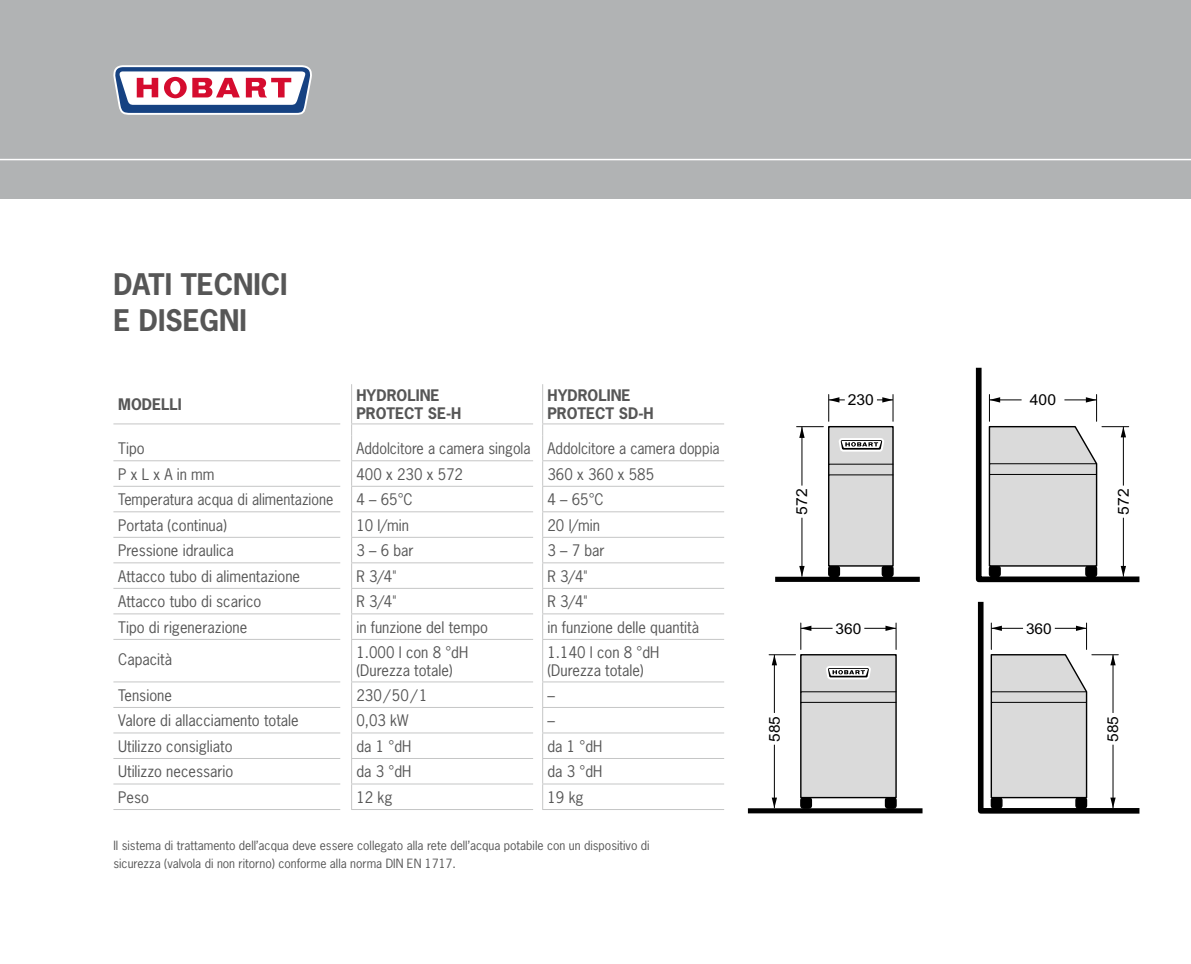
<style>
.page{position:relative;width:1191px;height:964px;background:#fff}
.page>*{position:absolute;margin:0;border:0;box-sizing:border-box;transform-origin:0 0}
.t1{font:700 28px/36px "News Gothic";color:#565656}
.t2{font:15.2px "Arial";color:#000;scale:1.04 1}
.t3{font:15px/18px "News Gothic";color:#565656}
.t4{font:15px "News Gothic";color:#565656;scale:.95 1}
.t5{font:700 15px/18px "News Gothic";color:#565656}
.t6{font:15px "Arial";color:#000;scale:1.04 1}
.t7{font:12px/18px "News Gothic";color:#565656}
</style>
<div class="page">
<hr style="left:774px;top:745px;width:1px;height:63px;background:#000">
<svg style="left:771px;top:797px;width:6px;height:11px"></svg>
<hr style="left:774px;top:655px;width:1px;height:58px;background:#000">
<hr style="left:864px;top:628px;width:32px;height:1px;background:#000">
<svg style="left:885px;top:623px;width:11px;height:26px"></svg>
<hr style="left:801px;top:628px;width:31px;height:1px;background:#000">
<svg style="left:769px;top:623px;width:42px;height:42px"></svg>
<div style="left:885px;top:797px;width:11px;height:11px;background:#000;border-radius:3px"></div>
<div style="left:885px;top:797px;width:11px;height:12px;border:1px solid #000;border-radius:3px"></div>
<div style="left:801px;top:797px;width:10px;height:11px;background:#000;border-radius:3px"></div>
<div style="left:800px;top:797px;width:12px;height:12px;border:1px solid #000;border-radius:3px"></div>
<div style="left:800px;top:654px;width:96px;height:144px;background:#dadada;border:1px solid #000"></div>
<div style="left:800px;top:702px;width:96px;height:1px;border:1px solid #000"></div>
<svg style="left:826px;top:666px;width:45px;height:14px"></svg>
<svg style="left:977px;top:602px;width:163px;height:212px"></svg>
<div style="left:748px;top:808px;width:174px;height:5px;background:#000"></div>
<hr style="left:801px;top:518px;width:1px;height:59px;background:#000">
<svg style="left:799px;top:566px;width:5px;height:11px"></svg>
<hr style="left:801px;top:427px;width:1px;height:58px;background:#000">
<div style="left:882px;top:566px;width:11px;height:11px;background:#000;border-radius:3px"></div>
<div style="left:881px;top:565px;width:12px;height:12px;border:1px solid #000;border-radius:3px"></div>
<div style="left:828px;top:566px;width:11px;height:11px;background:#000;border-radius:3px"></div>
<div style="left:828px;top:565px;width:12px;height:12px;border:1px solid #000;border-radius:3px"></div>
<div style="left:828px;top:426px;width:65px;height:141px;background:#dadada;border:1px solid #000"></div>
<svg style="left:796px;top:394px;width:97px;height:60px"></svg>
<svg style="left:975px;top:368px;width:165px;height:215px"></svg>
<div style="left:775px;top:577px;width:144px;height:5px;background:#000"></div>
<hr style="left:351px;top:384px;width:1px;height:39px;background:#c5c6c6">
<hr style="left:542px;top:384px;width:1px;height:39px;background:#c5c6c6">
<hr style="left:113px;top:423px;width:227px;height:1px;background:#c5c6c6">
<hr style="left:351px;top:423px;width:182px;height:1px;background:#c5c6c6">
<hr style="left:542px;top:423px;width:182px;height:1px;background:#c5c6c6">
<hr style="left:113px;top:460px;width:227px;height:1px;background:#c5c6c6">
<hr style="left:351px;top:460px;width:182px;height:1px;background:#c5c6c6">
<hr style="left:542px;top:460px;width:182px;height:1px;background:#c5c6c6">
<hr style="left:113px;top:486px;width:227px;height:1px;background:#c5c6c6">
<hr style="left:351px;top:486px;width:182px;height:1px;background:#c5c6c6">
<hr style="left:542px;top:486px;width:182px;height:1px;background:#c5c6c6">
<hr style="left:113px;top:511px;width:227px;height:1px;background:#c5c6c6">
<hr style="left:351px;top:511px;width:182px;height:1px;background:#c5c6c6">
<hr style="left:542px;top:511px;width:182px;height:1px;background:#c5c6c6">
<hr style="left:113px;top:537px;width:227px;height:1px;background:#c5c6c6">
<hr style="left:351px;top:537px;width:182px;height:1px;background:#c5c6c6">
<hr style="left:542px;top:537px;width:182px;height:1px;background:#c5c6c6">
<hr style="left:113px;top:562px;width:227px;height:1px;background:#c5c6c6">
<hr style="left:351px;top:562px;width:182px;height:1px;background:#c5c6c6">
<hr style="left:542px;top:562px;width:182px;height:1px;background:#c5c6c6">
<hr style="left:113px;top:588px;width:227px;height:1px;background:#c5c6c6">
<hr style="left:351px;top:588px;width:182px;height:1px;background:#c5c6c6">
<hr style="left:542px;top:588px;width:182px;height:1px;background:#c5c6c6">
<hr style="left:113px;top:613px;width:227px;height:1px;background:#c5c6c6">
<hr style="left:351px;top:613px;width:182px;height:1px;background:#c5c6c6">
<svg style="left:351px;top:424px;width:1px;height:215px"></svg>
<hr style="left:542px;top:613px;width:182px;height:1px;background:#c5c6c6">
<svg style="left:542px;top:424px;width:1px;height:215px"></svg>
<hr style="left:113px;top:639px;width:227px;height:1px;background:#c5c6c6">
<hr style="left:351px;top:639px;width:182px;height:1px;background:#c5c6c6">
<hr style="left:351px;top:640px;width:1px;height:41px;background:#c5c6c6">
<hr style="left:542px;top:639px;width:182px;height:1px;background:#c5c6c6">
<hr style="left:542px;top:640px;width:1px;height:41px;background:#c5c6c6">
<hr style="left:113px;top:681px;width:227px;height:1px;background:#c5c6c6">
<hr style="left:351px;top:681px;width:182px;height:1px;background:#c5c6c6">
<hr style="left:542px;top:681px;width:182px;height:1px;background:#c5c6c6">
<hr style="left:113px;top:707px;width:227px;height:1px;background:#c5c6c6">
<hr style="left:351px;top:707px;width:182px;height:1px;background:#c5c6c6">
<hr style="left:542px;top:707px;width:182px;height:1px;background:#c5c6c6">
<hr style="left:113px;top:732px;width:227px;height:1px;background:#c5c6c6">
<hr style="left:351px;top:732px;width:182px;height:1px;background:#c5c6c6">
<hr style="left:542px;top:732px;width:182px;height:1px;background:#c5c6c6">
<hr style="left:113px;top:758px;width:227px;height:1px;background:#c5c6c6">
<hr style="left:351px;top:758px;width:182px;height:1px;background:#c5c6c6">
<hr style="left:542px;top:758px;width:182px;height:1px;background:#c5c6c6">
<hr style="left:113px;top:783px;width:227px;height:1px;background:#c5c6c6">
<hr style="left:351px;top:783px;width:182px;height:1px;background:#c5c6c6">
<svg style="left:351px;top:682px;width:1px;height:127px"></svg>
<hr style="left:542px;top:783px;width:182px;height:1px;background:#c5c6c6">
<svg style="left:542px;top:682px;width:1px;height:127px"></svg>
<hr style="left:113px;top:809px;width:227px;height:1px;background:#c5c6c6">
<hr style="left:351px;top:809px;width:182px;height:1px;background:#c5c6c6">
<hr style="left:542px;top:809px;width:182px;height:1px;background:#c5c6c6">
<div style="left:0;top:0;width:1191px;height:198px;background:#b1b3b4"></div>
<svg style="left:113px;top:65px;width:199px;height:50px;background:#b49fb7"></svg>
<hr style="left:0;top:159px;width:1191px;height:1px;background:#fff">
<h1 class="t1" style="left:113px;top:266px;width:176px">DATI TECNICI<br>E DISEGNI</h1>
<p class="t5" style="left:118px;top:395px;width:65px">MODELLI</p>
<p class="t5" style="left:356px;top:386px;width:106px">HYDROLINE<br>PROTECT SE-H</p>
<p class="t5" style="left:547px;top:386px;width:108px">HYDROLINE<br>PROTECT SD-H</p>
<p class="t3" style="left:118px;top:439px;width:28px">Tipo</p>
<p class="t4" style="left:356px;top:439px;width:384px">Addolcitore a camera singola Addolcitore a camera doppia</p>
<p class="t3" style="left:118px;top:465px;width:98px">P x L x A in mm</p>
<p class="t3" style="left:356px;top:465px;width:108px">400 x 230 x 572</p>
<p class="t3" style="left:547px;top:465px;width:108px">360 x 360 x 585</p>
<p class="t4" style="left:118px;top:490px;width:228px">Temperatura acqua di alimentazione</p>
<p class="t3" style="left:356px;top:490px;width:58px">4 – 65°C</p>
<p class="t3" style="left:547px;top:490px;width:58px">4 – 65°C</p>
<p class="t3" style="left:118px;top:516px;width:110px">Portata (continua)</p>
<p class="t3" style="left:356px;top:516px;width:54px">10 l/min</p>
<p class="t3" style="left:547px;top:516px;width:54px">20 l/min</p>
<p class="t3" style="left:118px;top:541px;width:117px">Pressione idraulica</p>
<p class="t3" style="left:356px;top:541px;width:59px">3 – 6 bar</p>
<p class="t3" style="left:547px;top:541px;width:59px">3 – 7 bar</p>
<p class="t3" style="left:118px;top:567px;width:183px">Attacco tubo di alimentazione</p>
<p class="t3" style="left:356px;top:567px;width:42px">R 3/4"</p>
<p class="t3" style="left:547px;top:567px;width:42px">R 3/4"</p>
<p class="t3" style="left:118px;top:592px;width:145px">Attacco tubo di scarico</p>
<p class="t3" style="left:356px;top:592px;width:42px">R 3/4"</p>
<p class="t3" style="left:547px;top:592px;width:42px">R 3/4"</p>
<p class="t3" style="left:118px;top:618px;width:130px">Tipo di rigenerazione</p>
<p class="t3" style="left:356px;top:618px;width:133px">in funzione del tempo</p>
<p class="t3" style="left:547px;top:618px;width:153px">in funzione delle quantità</p>
<p class="t3" style="left:118px;top:650px;width:55px">Capacità</p>
<p class="t3" style="left:356px;top:643px;width:113px">1.000 l con 8 °dH (Durezza totale)</p>
<p class="t3" style="left:547px;top:643px;width:113px">1.140 l con 8 °dH (Durezza totale)</p>
<p class="t3" style="left:118px;top:686px;width:55px">Tensione</p>
<p class="t3" style="left:356px;top:686px;width:73px">230/50/1</p>
<p class="t3" style="left:547px;top:686px;width:9px">–</p>
<p class="t3" style="left:118px;top:711px;width:182px">Valore di allacciamento totale</p>
<p class="t3" style="left:356px;top:711px;width:54px">0,03 kW</p>
<p class="t3" style="left:547px;top:711px;width:9px">–</p>
<p class="t3" style="left:118px;top:737px;width:116px">Utilizzo consigliato</p>
<p class="t3" style="left:356px;top:737px;width:56px">da 1 °dH</p>
<p class="t3" style="left:547px;top:737px;width:56px">da 1 °dH</p>
<p class="t3" style="left:118px;top:762px;width:117px">Utilizzo necessario</p>
<p class="t3" style="left:356px;top:762px;width:56px">da 3 °dH</p>
<p class="t3" style="left:547px;top:762px;width:56px">da 3 °dH</p>
<p class="t3" style="left:118px;top:788px;width:32px">Peso</p>
<p class="t3" style="left:356px;top:788px;width:38px">12 kg</p>
<p class="t3" style="left:547px;top:788px;width:38px">19 kg</p>
<p class="t7" style="left:113px;top:836px;width:538px">Il sistema di trattamento dell’acqua deve essere collegato alla rete dell’acqua potabile con un dispositivo di sicurezza (valvola di non ritorno) conforme alla norma DIN EN 1717.</p>
<p class="t2" style="left:792px;top:515px;width:27px;rotate:-90deg">572</p>
<p class="t2" style="left:847px;top:390px;width:27px">230</p>
<p class="t6" style="left:764px;top:742px;width:26px;rotate:-90deg">585</p>
<p class="t6" style="left:835px;top:618px;width:26px">360</p>
<p class="t2" style="left:1030px;top:390px;width:27px">400</p>
<p class="t6" style="left:1026px;top:618px;width:26px">360</p>
<p class="t2" style="left:1113px;top:515px;width:27px;rotate:-90deg">572</p>
<p class="t6" style="left:1103px;top:742px;width:26px;rotate:-90deg">585</p>
</div>
